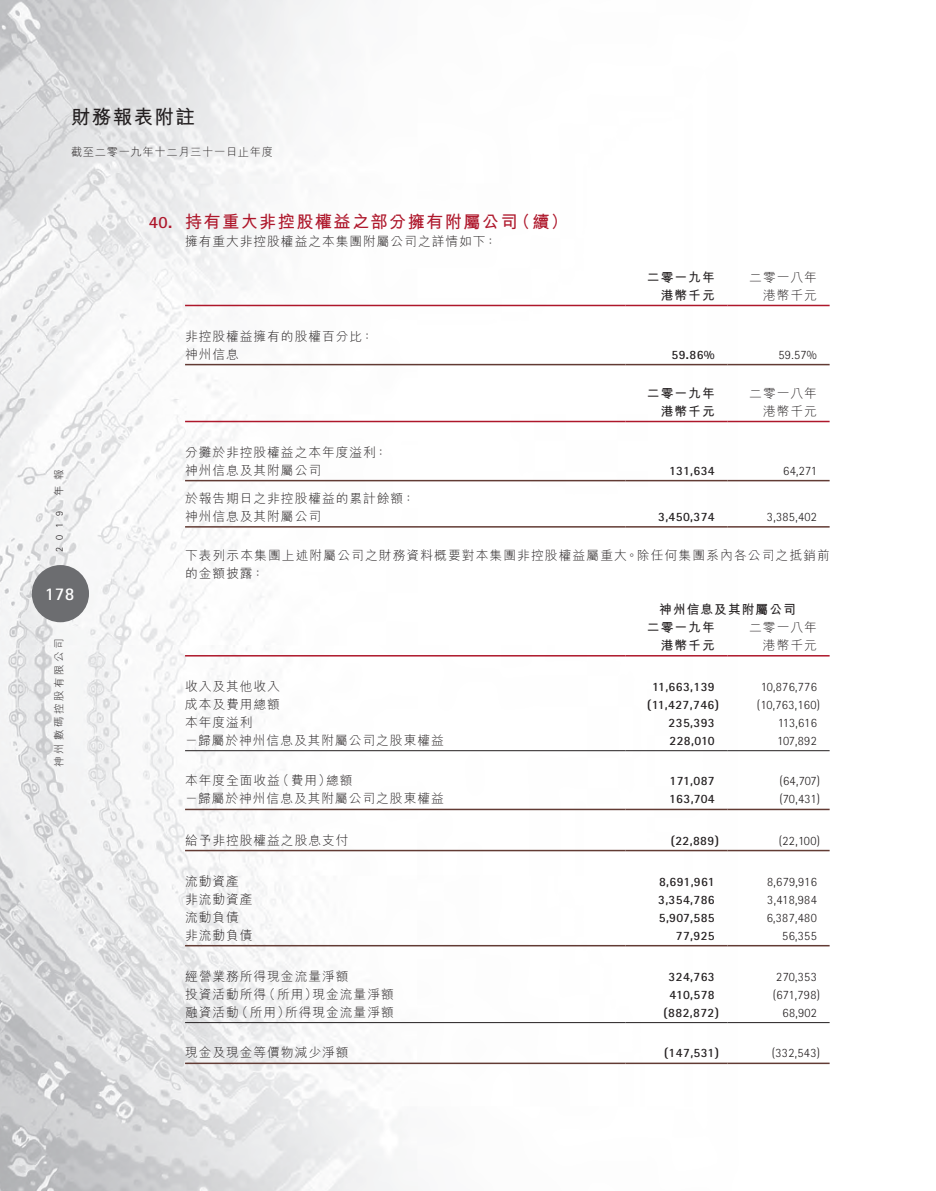
<style>
.page{position:relative;width:936px;height:1191px;background:#fff}
.page>*{position:absolute;margin:0;border:0;box-sizing:border-box;transform-origin:0 0}
.t1{font:700 19.5px "M Hei HK";letter-spacing:.07em;color:#231f20}
.t2{font:700 18px "Rotis Sans Serif Std";color:#fff}
.Heading_1{font:700 17.25px "M Hei HK";letter-spacing:.075em;color:#ae172b}
.Body_Text{font:300 12.75px/18px "M Hei HK";letter-spacing:.075em;color:#231f20}
.Body_Text-2{font:700 12.75px "Rotis Sans Serif Std";letter-spacing:.03em;color:#231f20}
.Body_Text-3{font:300 12.75px "Rotis Sans Serif Std";letter-spacing:.025em;color:#231f20}
.Body_Text-4{font:700 12.75px "M Hei HK";letter-spacing:.08em;color:#231f20}
.t3{font:300 11.25px "M Hei HK";letter-spacing:.06em;color:#231f20}
.t4{font:300 10.5px "M Hei HK";letter-spacing:.25em;color:#231f20}
.t5{font:300 10.5px "Rotis Sans Serif Std";color:#231f20}
.s1{font-family:"Rotis Sans Serif Std"}
</style>
<div class="page">
<img style="left:0;top:0;width:830px;height:1191px">
<div style="left:32px;top:565px;width:57px;height:57px;background:#6c6d70;border-radius:50%"></div>
<hr style="left:185px;top:305px;width:440px;height:1px;background:#ae172b">
<hr style="left:625px;top:305px;width:102px;height:1px;background:#ae172b">
<hr style="left:727px;top:305px;width:102px;height:1px;background:#ae172b">
<hr style="left:185px;top:364px;width:440px;height:1px;background:#623b34">
<hr style="left:625px;top:364px;width:102px;height:1px;background:#623b34">
<hr style="left:727px;top:364px;width:102px;height:1px;background:#623b34">
<hr style="left:185px;top:421px;width:440px;height:1px;background:#ae172b">
<hr style="left:625px;top:421px;width:102px;height:1px;background:#ae172b">
<hr style="left:727px;top:421px;width:102px;height:1px;background:#ae172b">
<hr style="left:185px;top:480px;width:440px;height:1px;background:#623b34">
<hr style="left:625px;top:480px;width:102px;height:1px;background:#623b34">
<hr style="left:727px;top:480px;width:102px;height:1px;background:#623b34">
<hr style="left:185px;top:526px;width:440px;height:1px;background:#623b34">
<hr style="left:625px;top:526px;width:102px;height:1px;background:#623b34">
<hr style="left:727px;top:526px;width:102px;height:1px;background:#623b34">
<hr style="left:185px;top:655px;width:440px;height:1px;background:#ae172b">
<hr style="left:625px;top:655px;width:102px;height:1px;background:#ae172b">
<hr style="left:727px;top:655px;width:102px;height:1px;background:#ae172b">
<hr style="left:185px;top:750px;width:440px;height:1px;background:#231f20">
<hr style="left:625px;top:750px;width:102px;height:1px;background:#231f20">
<hr style="left:727px;top:750px;width:102px;height:1px;background:#231f20">
<hr style="left:185px;top:808px;width:440px;height:2px;background:#623b34">
<hr style="left:625px;top:808px;width:102px;height:2px;background:#623b34">
<hr style="left:727px;top:808px;width:102px;height:2px;background:#623b34">
<hr style="left:185px;top:849px;width:440px;height:2px;background:#623b34">
<hr style="left:625px;top:849px;width:102px;height:2px;background:#623b34">
<hr style="left:727px;top:849px;width:102px;height:2px;background:#623b34">
<hr style="left:185px;top:945px;width:440px;height:1px;background:#623b34">
<hr style="left:625px;top:945px;width:102px;height:1px;background:#623b34">
<hr style="left:727px;top:945px;width:102px;height:1px;background:#623b34">
<hr style="left:185px;top:1022px;width:440px;height:1px;background:#231f20">
<hr style="left:625px;top:1022px;width:102px;height:1px;background:#231f20">
<hr style="left:727px;top:1022px;width:102px;height:1px;background:#231f20">
<hr style="left:185px;top:1062px;width:440px;height:2px;background:#623b34">
<hr style="left:625px;top:1062px;width:102px;height:2px;background:#623b34">
<hr style="left:727px;top:1062px;width:102px;height:2px;background:#623b34">
<h1 class="t1" style="left:71px;top:102px;width:125px">財務報表附註</h1>
<p class="t3" style="left:71px;top:146px;width:203px">截至二零一九年十二月三十一日止年度</p>
<p class="t4" style="left:54px;top:496px;width:28px;rotate:-90deg">年報</p>
<p class="t5" style="left:53px;top:551px;width:42px;rotate:-90deg">2019</p>
<h2 class="t2" style="left:45px;top:582px;width:31px">178</h2>
<p class="t4" style="left:54px;top:766px;width:130px;rotate:-90deg">神州數碼控股有限公司</p>
<p class="Heading_1" style="left:149px;top:209px;width:421px"><span class="s1">40.</span> 持有重大非控股權益之部分擁有附屬公司（續）</p>
<p class="Body_Text" style="left:185px;top:232px;width:313px">擁有重大非控股權益之本集團附屬公司之詳情如下：</p>
<p class="Body_Text-4" style="left:647px;top:268px;width:69px">二零一九年</p>
<p class="Body_Text" style="left:749px;top:268px;width:69px">二零一八年</p>
<p class="Body_Text-4" style="left:660px;top:286px;width:56px">港幣千元</p>
<p class="Body_Text" style="left:763px;top:286px;width:55px">港幣千元</p>
<p class="Body_Text" style="left:185px;top:327px;width:190px">非控股權益擁有的股權百分比：</p>
<p class="Body_Text" style="left:185px;top:345px;width:55px">神州信息</p>
<p class="Body_Text-2" style="left:671px;top:346px;width:45px">59.86%</p>
<p class="Body_Text-3" style="left:778px;top:347px;width:40px">59.57%</p>
<p class="Body_Text-4" style="left:647px;top:384px;width:69px">二零一九年</p>
<p class="Body_Text" style="left:749px;top:384px;width:69px">二零一八年</p>
<p class="Body_Text-4" style="left:660px;top:402px;width:56px">港幣千元</p>
<p class="Body_Text" style="left:763px;top:402px;width:55px">港幣千元</p>
<p class="Body_Text" style="left:185px;top:443px;width:204px">分攤於非控股權益之本年度溢利：</p>
<p class="Body_Text" style="left:185px;top:461px;width:137px">神州信息及其附屬公司</p>
<p class="Body_Text-2" style="left:669px;top:462px;width:47px">131,634</p>
<p class="Body_Text-3" style="left:783px;top:463px;width:35px">64,271</p>
<p class="Body_Text" style="left:185px;top:489px;width:231px">於報告期日之非控股權益的累計餘額：</p>
<p class="Body_Text" style="left:185px;top:507px;width:137px">神州信息及其附屬公司</p>
<p class="Body_Text-2" style="left:658px;top:508px;width:58px">3,450,374</p>
<p class="Body_Text-3" style="left:767px;top:509px;width:51px">3,385,402</p>
<p class="Body_Text" style="left:185px;top:546px;width:646px">下表列示本集團上述附屬公司之財務資料概要對本集團非控股權益屬重大。除任何集團系內各公司之抵銷前的金額披露：</p>
<p class="Body_Text-4" style="left:659px;top:600px;width:138px">神州信息及其附屬公司</p>
<p class="Body_Text-4" style="left:647px;top:618px;width:69px">二零一九年</p>
<p class="Body_Text" style="left:749px;top:618px;width:69px">二零一八年</p>
<p class="Body_Text-4" style="left:660px;top:636px;width:56px">港幣千元</p>
<p class="Body_Text" style="left:763px;top:636px;width:55px">港幣千元</p>
<p class="Body_Text" style="left:185px;top:677px;width:96px">收入及其他收入</p>
<p class="Body_Text-2" style="left:652px;top:678px;width:64px">11,663,139</p>
<p class="Body_Text-3" style="left:760px;top:679px;width:58px">10,876,776</p>
<p class="Body_Text" style="left:185px;top:695px;width:96px">成本及費用總額</p>
<p class="Body_Text-2" style="left:647px;top:696px;width:73px">(11,427,746)</p>
<p class="Body_Text-3" style="left:756px;top:697px;width:65px">(10,763,160)</p>
<p class="Body_Text" style="left:185px;top:713px;width:69px">本年度溢利</p>
<p class="Body_Text-2" style="left:668px;top:714px;width:48px">235,393</p>
<p class="Body_Text-3" style="left:777px;top:715px;width:41px">113,616</p>
<p class="Body_Text" style="left:185px;top:731px;width:260px">－歸屬於神州信息及其附屬公司之股東權益</p>
<p class="Body_Text-2" style="left:669px;top:732px;width:47px">228,010</p>
<p class="Body_Text-3" style="left:777px;top:733px;width:41px">107,892</p>
<p class="Body_Text" style="left:185px;top:771px;width:169px">本年度全面收益（費用）總額</p>
<p class="Body_Text-2" style="left:669px;top:773px;width:47px">171,087</p>
<p class="Body_Text-3" style="left:779px;top:774px;width:42px">(64,707)</p>
<p class="Body_Text" style="left:185px;top:789px;width:260px">－歸屬於神州信息及其附屬公司之股東權益</p>
<p class="Body_Text-2" style="left:669px;top:791px;width:47px">163,704</p>
<p class="Body_Text-3" style="left:779px;top:792px;width:42px">(70,431)</p>
<p class="Body_Text" style="left:185px;top:830px;width:165px">給予非控股權益之股息支付</p>
<p class="Body_Text-2" style="left:670px;top:832px;width:50px">(22,889)</p>
<p class="Body_Text-3" style="left:778px;top:833px;width:43px">(22,100)</p>
<p class="Body_Text" style="left:185px;top:872px;width:55px">流動資產</p>
<p class="Body_Text-2" style="left:659px;top:873px;width:57px">8,691,961</p>
<p class="Body_Text-3" style="left:767px;top:874px;width:51px">8,679,916</p>
<p class="Body_Text" style="left:185px;top:890px;width:69px">非流動資產</p>
<p class="Body_Text-2" style="left:658px;top:891px;width:58px">3,354,786</p>
<p class="Body_Text-3" style="left:767px;top:892px;width:51px">3,418,984</p>
<p class="Body_Text" style="left:185px;top:908px;width:55px">流動負債</p>
<p class="Body_Text-2" style="left:658px;top:909px;width:57px">5,907,585</p>
<p class="Body_Text-3" style="left:766px;top:910px;width:52px">6,387,480</p>
<p class="Body_Text" style="left:185px;top:926px;width:69px">非流動負債</p>
<p class="Body_Text-2" style="left:675px;top:927px;width:40px">77,925</p>
<p class="Body_Text-3" style="left:782px;top:928px;width:36px">56,355</p>
<p class="Body_Text" style="left:185px;top:967px;width:165px">經營業務所得現金流量淨額</p>
<p class="Body_Text-2" style="left:668px;top:968px;width:48px">324,763</p>
<p class="Body_Text-3" style="left:776px;top:969px;width:42px">270,353</p>
<p class="Body_Text" style="left:185px;top:985px;width:210px">投資活動所得（所用）現金流量淨額</p>
<p class="Body_Text-2" style="left:669px;top:986px;width:47px">410,578</p>
<p class="Body_Text-3" style="left:772px;top:987px;width:49px">(671,798)</p>
<p class="Body_Text" style="left:185px;top:1003px;width:210px">融資活動（所用）所得現金流量淨額</p>
<p class="Body_Text-2" style="left:663px;top:1004px;width:57px">(882,872)</p>
<p class="Body_Text-3" style="left:782px;top:1005px;width:36px">68,902</p>
<p class="Body_Text" style="left:185px;top:1043px;width:165px">現金及現金等價物減少淨額</p>
<p class="Body_Text-2" style="left:664px;top:1045px;width:56px">(147,531)</p>
<p class="Body_Text-3" style="left:771px;top:1045px;width:50px">(332,543)</p>
</div>
